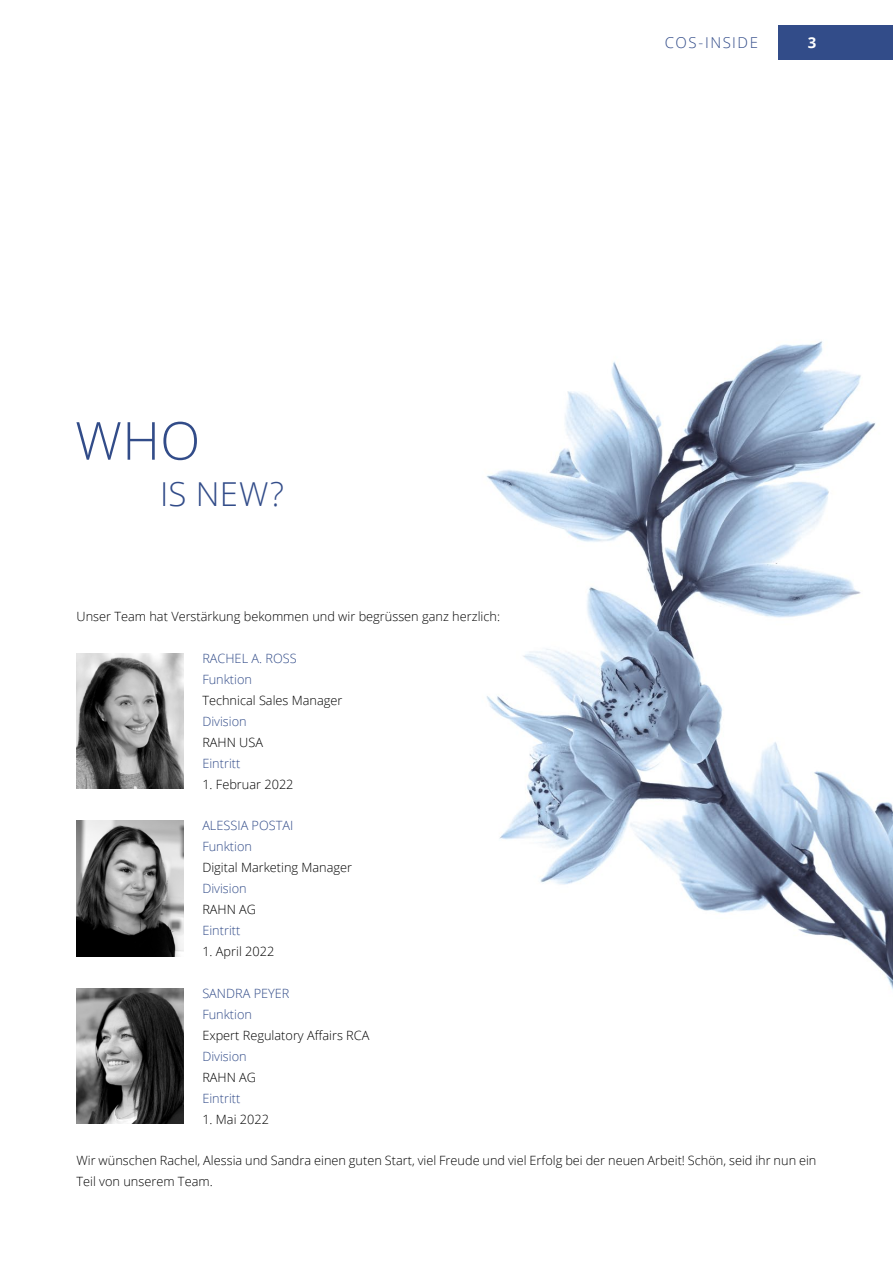
<style>
.page{position:relative;width:893px;height:1263px;background:#fff}
.page>*{position:absolute;margin:0;border:0;box-sizing:border-box;transform-origin:0 0}
.t1{font:300 52.5px "Open Sans";color:#324c89}
.t2{font:300 33px "Open Sans";color:#324c89}
.t3{font:300 15px "Open Sans";letter-spacing:.1em;color:#324c89}
.t4{font:700 15px "Open Sans";color:#fff}
.t5{font:300 12.75px/21px "Open Sans";color:#000}
.t6{font:300 12.75px/21px "Open Sans";color:#324c89}
</style>
<div class="page">
<div style="left:778px;top:26px;width:115px;height:34px;background:#324c89"></div>
<img style="left:486px;top:341px;width:407px;height:649px">
<img style="left:77px;top:653px;width:107px;height:136px">
<img style="left:77px;top:821px;width:107px;height:135px">
<img style="left:77px;top:988px;width:107px;height:136px">
<h1 class="t1" style="left:75px;top:405px;width:127px">WHO</h1>
<h2 class="t2" style="left:160px;top:472px;width:125px">IS NEW?</h2>
<p class="t5" style="left:77px;top:605px;width:425px">Unser Team hat Verstärkung bekommen und wir begrüssen ganz herzlich:</p>
<p class="t6" style="left:202px;top:647px;width:96px">RACHEL A. ROSS<br>Funktion</p>
<p class="t5" style="left:202px;top:689px;width:142px">Technical Sales Manager</p>
<p class="t6" style="left:202px;top:710px;width:46px">Division</p>
<p class="t5" style="left:202px;top:731px;width:62px">RAHN USA</p>
<p class="t6" style="left:202px;top:752px;width:40px">Eintritt</p>
<p class="t5" style="left:202px;top:773px;width:93px">1. Februar 2022</p>
<p class="t6" style="left:202px;top:815px;width:92px">ALESSIA POSTAI<br>Funktion</p>
<p class="t5" style="left:202px;top:857px;width:151px">Digital Marketing Manager</p>
<p class="t6" style="left:202px;top:878px;width:46px">Division</p>
<p class="t5" style="left:202px;top:899px;width:55px">RAHN AG</p>
<p class="t6" style="left:202px;top:920px;width:40px">Eintritt</p>
<p class="t5" style="left:202px;top:940px;width:74px">1. April 2022</p>
<p class="t6" style="left:202px;top:982px;width:89px">SANDRA PEYER<br>Funktion</p>
<p class="t5" style="left:202px;top:1024px;width:169px">Expert Regulatory Affairs RCA</p>
<p class="t6" style="left:202px;top:1045px;width:46px">Division</p>
<p class="t5" style="left:202px;top:1066px;width:55px">RAHN AG</p>
<p class="t6" style="left:202px;top:1087px;width:40px">Eintritt</p>
<p class="t5" style="left:202px;top:1108px;width:68px">1. Mai 2022</p>
<p class="t3" style="left:665px;top:32px;width:95px">COS-INSIDE</p>
<p class="t4" style="left:808px;top:32px;width:10px">3</p>
<p class="t5" style="left:77px;top:1150px;width:741px">Wir wünschen Rachel, Alessia und Sandra einen guten Start, viel Freude und viel Erfolg bei der neuen Arbeit! Schön, seid ihr nun ein<br>Teil von unserem Team.</p>
</div>
